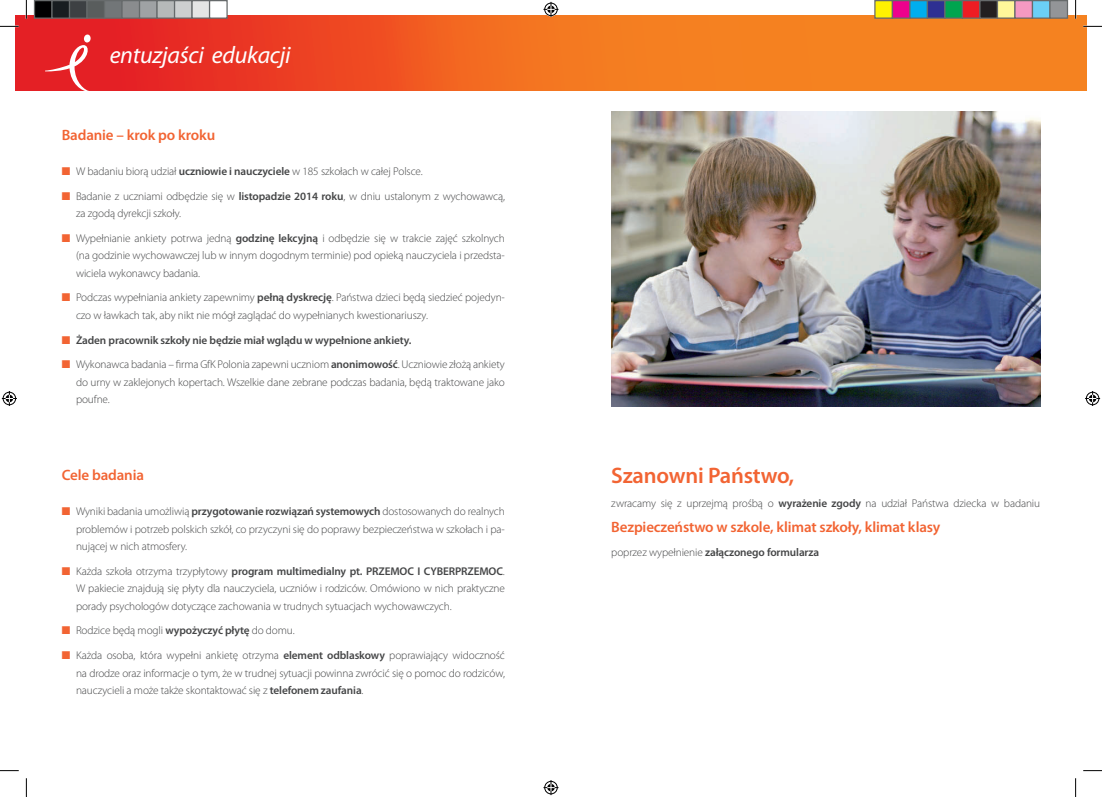
<style>
.page{position:relative;width:1102px;height:797px;background:#fff}
.page>*{position:absolute;margin:0;border:0;box-sizing:border-box;transform-origin:0 0}
.t1{font:italic 24px "Myriad Pro";letter-spacing:-.01em;color:#fff}
.t2{font:600 22.5px "Myriad Pro";letter-spacing:-.01em;color:#f26433}
.t3{font:600 15px "Myriad Pro";letter-spacing:-.01em;color:#f26433}
.t4{font:300 11.25px/17.5px "Myriad Pro";letter-spacing:-.01em;color:#454647;text-align:justify}
.t5{font:600 11.25px "Myriad Pro";letter-spacing:-.01em;color:#454647}
.s1{color:#f26433}
.s2{font-weight:600}
.s3{font-weight:300}
</style>
<div class="page">
<img style="left:611px;top:111px;width:429px;height:295px">
<svg style="left:16px;top:16px;width:1070px;height:74px;background:#f06321"></svg>
<svg style="left:45px;top:35px;width:46px;height:56px;background:#e84246"></svg>
<svg style="left:0;top:26px;width:19px;height:1px"></svg>
<svg style="left:1083px;top:26px;width:19px;height:1px"></svg>
<svg style="left:0;top:770px;width:19px;height:1px"></svg>
<svg style="left:1083px;top:770px;width:19px;height:1px"></svg>
<svg style="left:26px;top:0;width:1px;height:19px"></svg>
<svg style="left:26px;top:778px;width:1px;height:19px"></svg>
<svg style="left:1074px;top:0;width:2px;height:19px"></svg>
<svg style="left:1075px;top:778px;width:1px;height:19px"></svg>
<svg style="left:543px;top:2px;width:15px;height:15px"></svg>
<svg style="left:543px;top:780px;width:15px;height:15px"></svg>
<svg style="left:2px;top:391px;width:15px;height:15px"></svg>
<svg style="left:1085px;top:391px;width:15px;height:15px"></svg>
<div style="left:34px;top:1px;width:18px;height:17px;background:#000001"></div>
<div style="left:34px;top:0;width:19px;height:19px;border:1px solid #666a6b"></div>
<div style="left:52px;top:1px;width:17px;height:17px;background:#181d20"></div>
<div style="left:51px;top:0;width:19px;height:19px;border:1px solid #666a6b"></div>
<div style="left:69px;top:1px;width:18px;height:17px;background:#3d4043"></div>
<div style="left:69px;top:0;width:19px;height:19px;border:1px solid #666a6b"></div>
<div style="left:87px;top:1px;width:17px;height:17px;background:#595d5d"></div>
<div style="left:86px;top:0;width:19px;height:19px;border:1px solid #666a6b"></div>
<div style="left:104px;top:1px;width:18px;height:17px;background:#727678"></div>
<div style="left:104px;top:0;width:19px;height:19px;border:1px solid #666a6b"></div>
<div style="left:122px;top:1px;width:17px;height:17px;background:#8a8c8e"></div>
<div style="left:121px;top:0;width:19px;height:19px;border:1px solid #666a6b"></div>
<div style="left:139px;top:1px;width:18px;height:17px;background:#9fa2a4"></div>
<div style="left:139px;top:0;width:19px;height:19px;border:1px solid #666a6b"></div>
<div style="left:157px;top:1px;width:17px;height:17px;background:#b6b9b9"></div>
<div style="left:156px;top:0;width:19px;height:19px;border:1px solid #666a6b"></div>
<div style="left:174px;top:1px;width:18px;height:17px;background:#cdcfcf"></div>
<div style="left:174px;top:0;width:19px;height:19px;border:1px solid #666a6b"></div>
<div style="left:192px;top:1px;width:17px;height:17px;background:#e5e6e5"></div>
<div style="left:191px;top:0;width:19px;height:19px;border:1px solid #666a6b"></div>
<div style="left:209px;top:1px;width:18px;height:17px;background:#fff"></div>
<div style="left:209px;top:0;width:19px;height:19px;border:1px solid #666a6b"></div>
<div style="left:875px;top:1px;width:17px;height:17px;background:#fff101"></div>
<div style="left:874px;top:0;width:19px;height:19px;border:1px solid #666a6b"></div>
<div style="left:892px;top:1px;width:18px;height:17px;background:#ed028c"></div>
<div style="left:891px;top:0;width:19px;height:19px;border:1px solid #666a6b"></div>
<div style="left:910px;top:1px;width:17px;height:17px;background:#00aeef"></div>
<div style="left:909px;top:0;width:19px;height:19px;border:1px solid #666a6b"></div>
<div style="left:927px;top:1px;width:18px;height:17px;background:#2e3092"></div>
<div style="left:926px;top:0;width:19px;height:19px;border:1px solid #666a6b"></div>
<div style="left:945px;top:1px;width:17px;height:17px;background:#00a54f"></div>
<div style="left:944px;top:0;width:19px;height:19px;border:1px solid #666a6b"></div>
<div style="left:962px;top:1px;width:18px;height:17px;background:#ee1d23"></div>
<div style="left:961px;top:0;width:19px;height:19px;border:1px solid #666a6b"></div>
<div style="left:980px;top:1px;width:17px;height:17px;background:#231f20"></div>
<div style="left:979px;top:0;width:19px;height:19px;border:1px solid #666a6b"></div>
<div style="left:997px;top:1px;width:18px;height:17px;background:#fff79a"></div>
<div style="left:996px;top:0;width:19px;height:19px;border:1px solid #666a6b"></div>
<div style="left:1015px;top:1px;width:17px;height:17px;background:#f499c2"></div>
<div style="left:1014px;top:0;width:19px;height:19px;border:1px solid #666a6b"></div>
<div style="left:1032px;top:1px;width:18px;height:17px;background:#6bcff6"></div>
<div style="left:1031px;top:0;width:19px;height:19px;border:1px solid #666a6b"></div>
<div style="left:1050px;top:1px;width:17px;height:17px;background:#939598"></div>
<div style="left:1049px;top:0;width:19px;height:19px;border:1px solid #666a6b"></div>
<h1 class="t1" style="left:110px;top:42px;width:182px">entuzjaści edukacji</h1>
<h3 class="t3" style="left:62px;top:127px;width:155px">Badanie – krok po kroku</h3>
<p class="t4" style="left:62px;top:163px;width:362px"><span class="s1">■</span> W badaniu biorą udział <span class="s2">uczniowie i nauczyciele</span> w 185 szkołach w całej Polsce.</p>
<p class="t4" style="left:76px;top:187px;width:430px;text-indent:-14px"><span class="s1">■</span> Badanie z uczniami odbędzie się w <span class="s2">listopadzie 2014 roku</span>, w dniu ustalonym z wychowawcą, za zgodą dyrekcji szkoły.</p>
<p class="t4" style="left:76px;top:230px;width:430px;text-indent:-14px"><span class="s1">■</span> Wypełnianie ankiety potrwa jedną <span class="s2">godzinę lekcyjną</span> i odbędzie się w trakcie zajęć szkolnych (na godzinie wychowawczej lub w innym dogodnym terminie) pod opieką nauczyciela i przedsta&shy;wiciela wykonawcy badania.</p>
<p class="t4" style="left:76px;top:289px;width:430px;text-indent:-14px"><span class="s1">■</span> Podczas wypełniania ankiety zapewnimy <span class="s2">pełną dyskrecję</span>. Państwa dzieci będą siedzieć pojedyn&shy;czo w ławkach tak, aby nikt nie mógł zaglądać do wypełnianych kwestionariuszy.</p>
<p class="t5" style="left:62px;top:334px;width:351px"><span class="s1">■</span> Żaden pracownik szkoły nie będzie miał wglądu w wypełnione ankiety.</p>
<p class="t4" style="left:76px;top:356px;width:430px;text-indent:-14px"><span class="s1">■</span> Wykonawca badania – firma GfK Polonia zapewni uczniom <span class="s2">anonimowość</span>. Uczniowie złożą ankiety do urny w zaklejonych kopertach. Wszelkie dane zebrane podczas badania, będą traktowane jako poufne.</p>
<h3 class="t3" style="left:62px;top:467px;width:84px">Cele badania</h3>
<p class="t4" style="left:76px;top:503px;width:430px;text-indent:-14px"><span class="s1">■</span> Wyniki badania umożliwią <span class="s2">przygotowanie rozwiązań systemowych</span> dostosowanych do realnych problemów i potrzeb polskich szkół, co przyczyni się do poprawy bezpieczeństwa w szkołach i pa&shy;nującej w nich atmosfery.</p>
<p class="t4" style="left:76px;top:562px;width:430px;text-indent:-14px"><span class="s1">■</span> Każda szkoła otrzyma trzypłytowy <span class="s2">program multimedialny pt. PRZEMOC I CYBERPRZEMOC</span>.<br>W pakiecie znajdują się płyty dla nauczyciela, uczniów i rodziców. Omówiono w nich praktyczne porady psychologów dotyczące zachowania w trudnych sytuacjach wychowawczych.</p>
<p class="t4" style="left:62px;top:622px;width:234px"><span class="s1">■</span> Rodzice będą mogli <span class="s2">wypożyczyć płytę</span> do domu.</p>
<p class="t4" style="left:76px;top:647px;width:430px;text-indent:-14px"><span class="s1">■</span> Każda osoba, która wypełni ankietę otrzyma <span class="s2">element odblaskowy</span> poprawiający widoczność na drodze oraz informacje o tym, że w trudnej sytuacji powinna zwrócić się o pomoc do rodziców, nauczycieli a może także skontaktować się z <span class="s2">telefonem zaufania</span>.</p>
<h2 class="t2" style="left:611px;top:463px;width:184px">Szanowni Państwo,</h2>
<p class="t4" style="left:611px;top:495px;width:430px">zwracamy się z uprzejmą prośbą o <span class="s2">wyrażenie zgody</span> na udział Państwa dziecka w badaniu</p>
<h3 class="t3" style="left:611px;top:518px;width:331px">Bezpieczeństwo w szkole, klimat szkoły, klimat klasy</h3>
<p class="t5" style="left:611px;top:546px;width:209px"><span class="s3">poprzez wypełnienie</span> załączonego formularza</p>
</div>
